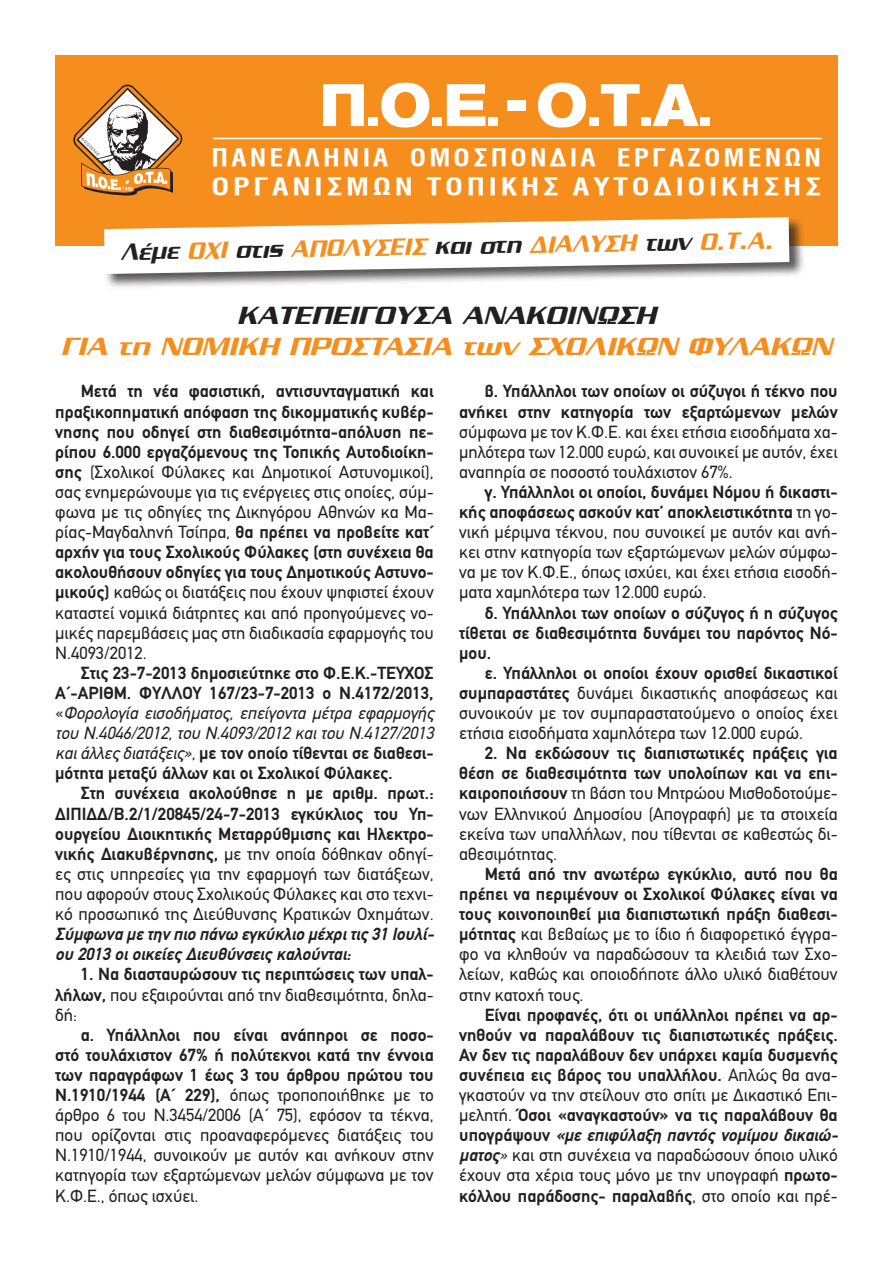
<style>
.page{position:relative;width:893px;height:1263px;background:#fff}
.page>*{position:absolute;margin:0;border:0;box-sizing:border-box;transform-origin:0 0}
.t1{font:italic 800 27px "PF Stargate";color:#f68e1e;scale:1.05 1}
.Βασικό{font:italic 800 27px "PF Stargate";color:#231f20;scale:1.05 1}
.Βασικό-2{font:italic 800 25.5px "PF Stargate";color:#f68e1e;scale:.92 1}
.K_ÓÔÓÈÎ{font:24.15px/29.1px "UB Helvetica Cond Bold";letter-spacing:.11em;color:#fff;scale:1.19 1}
.Βασικό-3{font:17.7px/20.1px "PF Din Text";color:#231f20;text-align:justify}
.Βασικό-4{font:700 17.7px/20.1px "PF Din Text";color:#231f20;text-align:justify}
.s1{color:#231f20}
.s2{font-weight:700}
.s3{font-weight:400}
.s4{font-weight:400;font-style:italic}
.s5{font-style:italic}
.s6{font-weight:700;font-style:italic}
</style>
<div class="page">
<div style="left:55px;top:55px;width:783px;height:191px;background:#f68e1e"></div>
<svg style="left:323px;top:84px;width:41px;height:42px"></svg>
<div style="left:369px;top:117px;width:9px;height:9px;background:#fff"></div>
<svg style="left:381px;top:83px;width:48px;height:45px"></svg>
<div style="left:433px;top:117px;width:9px;height:9px;background:#fff"></div>
<svg style="left:447px;top:84px;width:38px;height:42px"></svg>
<div style="left:488px;top:117px;width:9px;height:9px;background:#fff"></div>
<div style="left:507px;top:101px;width:19px;height:10px;background:#fff"></div>
<svg style="left:538px;top:83px;width:48px;height:45px"></svg>
<div style="left:589px;top:117px;width:10px;height:9px;background:#fff"></div>
<svg style="left:601px;top:84px;width:39px;height:42px"></svg>
<div style="left:642px;top:117px;width:9px;height:9px;background:#fff"></div>
<svg style="left:653px;top:84px;width:46px;height:42px"></svg>
<div style="left:700px;top:117px;width:10px;height:9px;background:#fff"></div>
<svg style="left:73px;top:84px;width:110px;height:112px"></svg>
<div style="left:104px;top:217px;width:701px;height:72px;background:#231f20;opacity:.75"></div>
<svg style="left:104px;top:217px;width:685px;height:57px"></svg>
<hr style="left:213px;top:138px;width:609px;height:1px;background:#fff">
<p class="K_ÓÔÓÈÎ" style="left:212px;top:143px;width:514px">ΠΑΝΕΛΛΗΝΙΑ ΟΜΟΣΠΟΝΔΙΑ ΕΡΓΑΖΟΜΕΝΩΝ<br>ΟΡΓΑΝΙΣΜΩΝ ΤΟΠΙΚΗΣ ΑΥΤΟΔΙΟΙΚΗΣΗΣ</p>
<p class="Βασικό-2" style="left:120px;top:237px;width:710px;rotate:-1deg"><span class="s1">Λέμε</span> ΟΧΙ <span class="s1">στις</span> ΑΠΟΛΥΣΕΙΣ <span class="s1">και στη</span> ΔΙΑΛΥΣΗ <span class="s1">των</span> Ο.Τ.Α.</p>
<p class="Βασικό" style="left:237px;top:300px;width:400px">ΚΑΤΕΠΕΙΓΟΥΣΑ ΑΝΑΚΟΙΝΩΣΗ</p>
<h1 class="t1" style="left:61px;top:332px;width:736px">ΓΙΑ τη ΝΟΜΙΚΗ ΠΡΟΣΤΑΣΙΑ των ΣΧΟΛΙΚΩΝ ΦΥΛΑΚΩΝ</h1>
<p class="Βασικό-3" style="left:55px;top:381px;width:380px;text-indent:26px"><span class="s2">Μετά τη νέα φασιστική, αντισυνταγματική και πραξικοπηματική απόφαση της δικομματικής κυβέρ&shy;νησης που οδηγεί στη διαθεσιμότητα-απόλυση πε&shy;ρίπου 6.000 εργαζόμενους της Τοπικής Αυτοδιοίκη&shy;σης</span> (Σχολικοί Φύλακες και Δημοτικοί Αστυνομικοί), σας ενημερώνουμε για τις ενέργειες στις οποίες, σύμ&shy;φωνα με τις οδηγίες της Δικηγόρου Αθηνών κα Μα&shy;ρίας-Μαγδαληνή Τσίπρα, <span class="s2">θα πρέπει να προβείτε κατ΄ αρχήν για τους Σχολικούς Φύλακες (στη συνέχεια θα ακολουθήσουν οδηγίες για τους Δημοτικούς Αστυνο&shy;μικούς)</span> καθώς οι διατάξεις που έχουν ψηφιστεί έχουν καταστεί νομικά διάτρητες και από προηγούμενες νο&shy;μικές παρεμβάσεις μας στη διαδικασία εφαρμογής του Ν.4093/2012.</p>
<p class="Βασικό-4" style="left:55px;top:663px;width:380px;text-indent:26px">Στις 23-7-2013 δημοσιεύτηκε στο Φ.Ε.Κ.-ΤΕΥΧΟΣ Α΄-ΑΡΙΘΜ. ΦΥΛΛΟΥ 167/23-7-2013 ο Ν.4172/2013, <span class="s3">«</span><span class="s4">Φορολογία εισοδήματος, επείγοντα μέτρα εφαρμογής του Ν.4046/2012, του Ν.4093/2012 και του Ν.4127/2013 και άλλες διατάξεις»,</span> με τον οποίο τίθενται σε διαθεσι&shy;μότητα μεταξύ άλλων και οι Σχολικοί Φύλακες<span class="s5">.</span></p>
<p class="Βασικό-3" style="left:55px;top:783px;width:380px;text-indent:26px"><span class="s2">Στη συνέχεια ακολούθησε η με αριθμ. πρωτ.:<br>ΔΙΠΙΔΔ/Β.2/1/20845/24-7-2013 εγκύκλιος του Υπ&shy;ουργείου Διοικητικής Μεταρρύθμισης και Ηλεκτρο&shy;νικής Διακυβέρνησης,</span> με την οποία δόθηκαν οδηγί&shy;ες στις υπηρεσίες για την εφαρμογή των διατάξεων, που αφορούν στους Σχολικούς Φύλακες και στο τεχνι&shy;κό προσωπικό της Διεύθυνσης Κρατικών Οχημάτων.<br><span class="s6">Σύμφωνα με την πιο πάνω εγκύκλιο μέχρι τις 31 Ιουλί&shy;ου 2013 οι οικείες Διευθύνσεις καλούνται:</span></p>
<p class="Βασικό-4" style="left:55px;top:964px;width:380px;text-indent:26px">1. Να διασταυρώσουν τις περιπτώσεις των υπαλ&shy;λήλων, <span class="s3">που εξαιρούνται από την διαθεσιμότητα, δηλα&shy;δή:</span></p>
<p class="Βασικό-3" style="left:55px;top:1025px;width:380px;text-indent:26px"><span class="s2">α. Υπάλληλοι που είναι ανάπηροι σε ποσο&shy;στό τουλάχιστον 67% ή πολύτεκνοι κατά την έννοια των παραγράφων 1 έως 3 του άρθρου πρώτου του Ν.1910/1944 (Α΄ 229),</span> όπως τροποποιήθηκε με το άρθρο 6 του Ν.3454/2006 (Α΄ 75), εφόσον τα τέκνα, που ορίζονται στις προαναφερόμενες διατάξεις του Ν.1910/1944, συνοικούν με αυτόν και ανήκουν στην κατηγορία των εξαρτώμενων μελών σύμφωνα με τον Κ.Φ.Ε., όπως ισχύει.</p>
<p class="Βασικό-3" style="left:459px;top:381px;width:380px;text-indent:26px"><span class="s2">β. Υπάλληλοι των οποίων οι σύζυγοι ή τέκνο που ανήκει στην κατηγορία των εξαρτώμενων μελών </span>σύμφωνα με τον Κ.Φ.Ε. και έχει ετήσια εισοδήματα χα&shy;μηλότερα των 12.000 ευρώ, και συνοικεί με αυτόν, έχει αναπηρία σε ποσοστό τουλάχιστον 67%.</p>
<p class="Βασικό-3" style="left:459px;top:482px;width:380px;text-indent:26px"><span class="s2">γ. Υπάλληλοι οι οποίοι, δυνάμει Νόμου ή δικαστι&shy;κής αποφάσεως ασκούν κατ’ αποκλειστικότητα</span> τη γο&shy;νική μέριμνα τέκνου, που συνοικεί με αυτόν και ανή&shy;κει στην κατηγορία των εξαρτώμενων μελών σύμφω&shy;να με τον Κ.Φ.Ε., όπως ισχύει, και έχει ετήσια εισοδή&shy;ματα χαμηλότερα των 12.000 ευρώ.</p>
<p class="Βασικό-4" style="left:459px;top:602px;width:380px;text-indent:26px">δ. Υπάλληλοι των οποίων ο σύζυγος ή η σύζυγος τίθεται σε διαθεσιμότητα δυνάμει του παρόντος Νό&shy;μου.</p>
<p class="Βασικό-3" style="left:459px;top:663px;width:380px;text-indent:26px"><span class="s2">ε. Υπάλληλοι οι οποίοι έχουν ορισθεί δικαστικοί συμπαραστάτες</span> δυνάμει δικαστικής αποφάσεως και συνοικούν με τον συμπαραστατούμενο ο οποίος έχει ετήσια εισοδήματα χαμηλότερα των 12.000 ευρώ.</p>
<p class="Βασικό-3" style="left:459px;top:743px;width:380px;text-indent:26px"><span class="s2">2. Να εκδώσουν τις διαπιστωτικές πράξεις για θέση σε διαθεσιμότητα των υπολοίπων και να επι&shy;καιροποιήσουν</span> τη βάση του Μητρώου Μισθοδοτούμε&shy;νων Ελληνικού Δημοσίου (Απογραφή) με τα στοιχεία εκείνα των υπαλλήλων, που τίθενται σε καθεστώς δι&shy;αθεσιμότητας.</p>
<p class="Βασικό-3" style="left:459px;top:864px;width:380px;text-indent:26px"><span class="s2">Μετά από την ανωτέρω εγκύκλιο, αυτό που θα πρέπει να περιμένουν οι Σχολικοί Φύλακες είναι να τους κοινοποιηθεί μια διαπιστωτική πράξη διαθεσι&shy;μότητας</span> και βεβαίως με το ίδιο ή διαφορετικό έγγρα&shy;φο να κληθούν να παραδώσουν τα κλειδιά των Σχο&shy;λείων, καθώς και οποιοδήποτε άλλο υλικό διαθέτουν στην κατοχή τους.</p>
<p class="Βασικό-4" style="left:459px;top:1004px;width:380px;text-indent:26px">Είναι προφανές, ότι οι υπάλληλοι πρέπει να αρ&shy;νηθούν να παραλάβουν τις διαπιστωτικές πράξεις.<br>Αν δεν τις παραλάβουν δεν υπάρχει καμία δυσμενής συνέπεια εις βάρος του υπαλλήλου. <span class="s3">Απλώς θα ανα&shy;γκαστούν να την στείλουν στο σπίτι με Δικαστικό Επι&shy;μελητή.</span> Όσοι «αναγκαστούν» να τις παραλάβουν θα υπογράψουν <span class="s5">«με επιφύλαξη παντός νομίμου δικαιώ&shy;ματος</span><span class="s4">»</span> <span class="s3">και στη συνέχεια να παραδώσουν όποιο υλικό έχουν στα χέρια τους μόνο με την υπογραφή</span> πρωτο&shy;κόλλου παράδοσης- παραλαβής<span class="s3">, στο οποίο και πρέ-</span></p>
</div>
